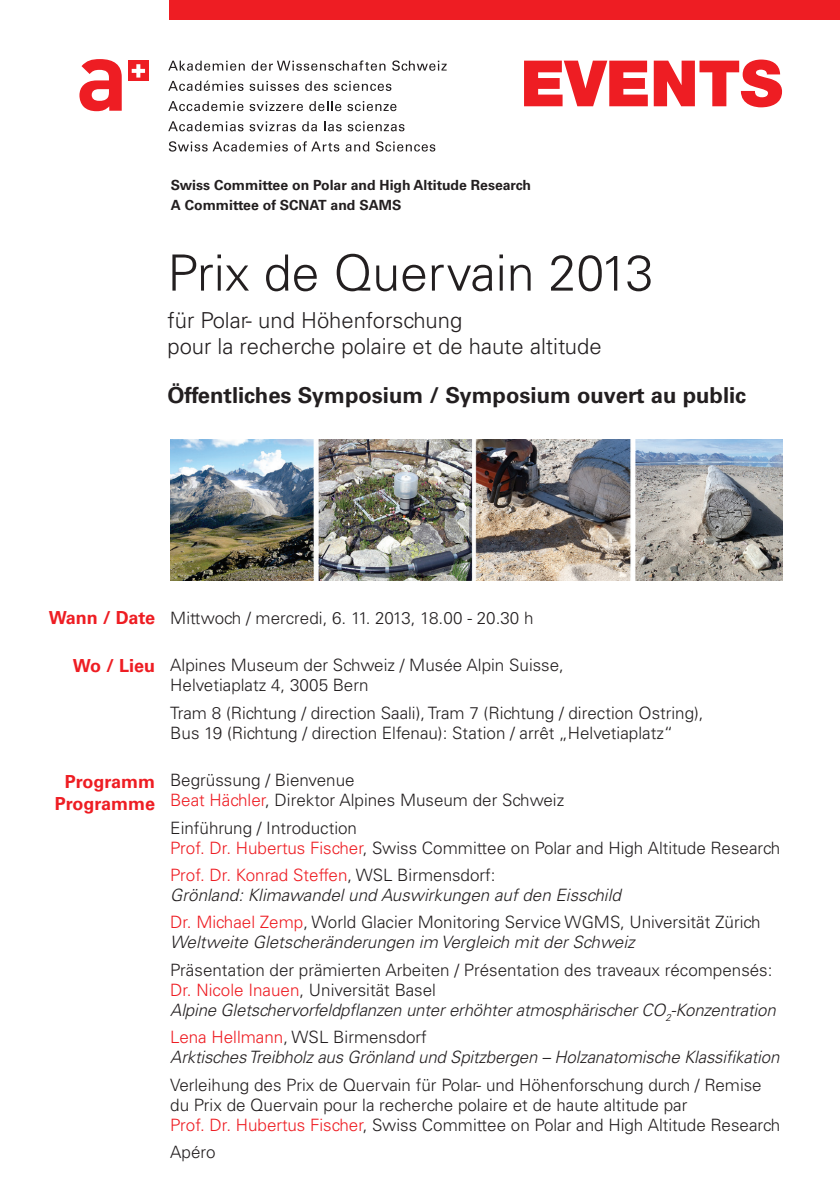
<style>
.page{position:relative;width:840px;height:1191px;background:#fff}
.page>*{position:absolute;margin:0;border:0;box-sizing:border-box;transform-origin:0 0}
.t1{font:300 50px "Univers LT";color:#231f20}
.t2{font:300 22px/26px "Univers LT";color:#231f20}
.t3{font:700 22px "Univers LT";color:#231f20}
.t4{font:700 18px/22px "Univers LT";color:#ee1d23;text-align:center}
.t5{font:300 17px/20px "Univers LT";color:#231f20}
.t6{font:italic 300 17px/20px "Univers LT";color:#231f20}
.t7{font:700 14px/20px "Univers LT";color:#231f20}
.s1{color:#ee1d23}
.s2{font-style:normal;color:#ee1d23}
.s3{font-style:normal}
.s4{font-style:italic}
</style>
<div class="page">
<div style="left:128px;top:61px;width:20px;height:20px;background:#ee1d23"></div>
<svg style="left:132px;top:64px;width:13px;height:14px"></svg>
<svg style="left:79px;top:59px;width:43px;height:52px"></svg>
<svg style="left:168px;top:61px;width:76px;height:10px"></svg>
<svg style="left:251px;top:60px;width:134px;height:11px"></svg>
<svg style="left:392px;top:60px;width:54px;height:11px"></svg>
<svg style="left:168px;top:81px;width:75px;height:10px"></svg>
<svg style="left:249px;top:81px;width:50px;height:10px"></svg>
<svg style="left:305px;top:81px;width:22px;height:10px"></svg>
<svg style="left:334px;top:81px;width:57px;height:10px"></svg>
<svg style="left:168px;top:101px;width:75px;height:10px"></svg>
<svg style="left:249px;top:101px;width:54px;height:10px"></svg>
<svg style="left:309px;top:101px;width:32px;height:10px"></svg>
<svg style="left:347px;top:101px;width:49px;height:10px"></svg>
<svg style="left:168px;top:121px;width:75px;height:10px"></svg>
<svg style="left:249px;top:121px;width:47px;height:10px"></svg>
<svg style="left:302px;top:121px;width:15px;height:10px"></svg>
<svg style="left:324px;top:121px;width:17px;height:10px"></svg>
<svg style="left:347px;top:121px;width:57px;height:10px"></svg>
<svg style="left:169px;top:141px;width:119px;height:11px"></svg>
<svg style="left:294px;top:141px;width:45px;height:11px"></svg>
<svg style="left:345px;top:141px;width:24px;height:11px"></svg>
<svg style="left:376px;top:141px;width:59px;height:11px"></svg>
<div style="left:170px;top:0;width:669px;height:20px;background:#ee1d23"></div>
<img style="left:170px;top:439px;width:612px;height:142px">
<svg style="left:524px;top:60px;width:257px;height:47px"></svg>
<p class="t7" style="left:171px;top:175px;width:361px">Swiss Committee on Polar and High Altitude Research<br>A Committee of SCNAT and SAMS</p>
<h1 class="t1" style="left:167px;top:243px;width:487px">Prix de Quervain 2013</h1>
<p class="t2" style="left:167px;top:307px;width:435px">für Polar- und Höhenforschung<br>pour la recherche polaire et de haute altitude</p>
<p class="t3" style="left:167px;top:382px;width:580px">Öffentliches Symposium / Symposium ouvert au public</p>
<p class="t4" style="left:49px;top:607px;width:108px">Wann / Date</p>
<p class="t4" style="left:73px;top:654px;width:84px">Wo / Lieu</p>
<p class="t4" style="left:55px;top:770px;width:102px">Programm<br>Programme</p>
<p class="t5" style="left:170px;top:608px;width:364px">Mittwoch / mercredi, 6. 11. 2013, 18.00 - 20.30 h</p>
<p class="t5" style="left:170px;top:655px;width:395px">Alpines Museum der Schweiz / Musée Alpin Suisse,<br>Helvetiaplatz 4, 3005 Bern</p>
<p class="t5" style="left:170px;top:702px;width:534px">Tram 8 (Richtung / direction Saali), Tram 7 (Richtung / direction Ostring),<br>Bus 19 (Richtung / direction Elfenau): Station / arrêt „Helvetiaplatz“</p>
<p class="t5" style="left:170px;top:770px;width:395px">Begrüssung / Bienvenue<br><span class="s1">Beat Hächler</span>, Direktor Alpines Museum der Schweiz</p>
<p class="t5" style="left:170px;top:817px;width:611px">Einführung / Introduction<br><span class="s1">Prof. Dr. Hubertus Fischer</span>, Swiss Committee on Polar and High Altitude Research</p>
<p class="t6" style="left:170px;top:865px;width:456px"><span class="s2">Prof. Dr. Konrad Steffen</span><span class="s3">, WSL Birmensdorf:<br></span>Grönland:Klimawandelund Auswirkungen aufden Eisschild</p>
<p class="t5" style="left:170px;top:912px;width:591px"><span class="s1">Dr. Michael Zemp</span>, World Glacier Monitoring Service WGMS, Universität Zürich<br><span class="s4">Weltweite Gletscheränderungen im Vergleich mitderSchweiz</span></p>
<p class="t5" style="left:170px;top:959px;width:611px">Präsentation der prämierten Arbeiten / Présentation des traveaux récompensés:<br><span class="s1">Dr. Nicole Inauen</span>, Universität Basel<br><span class="s4">Alpine Gletschervorfeldpflanzen untererhöhteratmosphärischerCO</span><sub>2</sub><span class="s4">-Konzentration</span></p>
<p class="t6" style="left:170px;top:1027px;width:614px"><span class="s2">Lena Hellmann</span><span class="s3">, WSL Birmensdorf<br></span>ArktischesTreibholzausGrönland und Spitzbergen –Holzanatomische Klassifikation</p>
<p class="t5" style="left:170px;top:1074px;width:611px">Verleihung des Prix de Quervain für Polar- und Höhenforschung durch / Remise du Prix de Quervain pour la recherche polaire et de haute altitude par<br><span class="s1">Prof. Dr. Hubertus Fischer</span>, Swiss Committee on Polar and High Altitude Research</p>
<p class="t5" style="left:170px;top:1141px;width:47px">Apéro</p>
</div>
